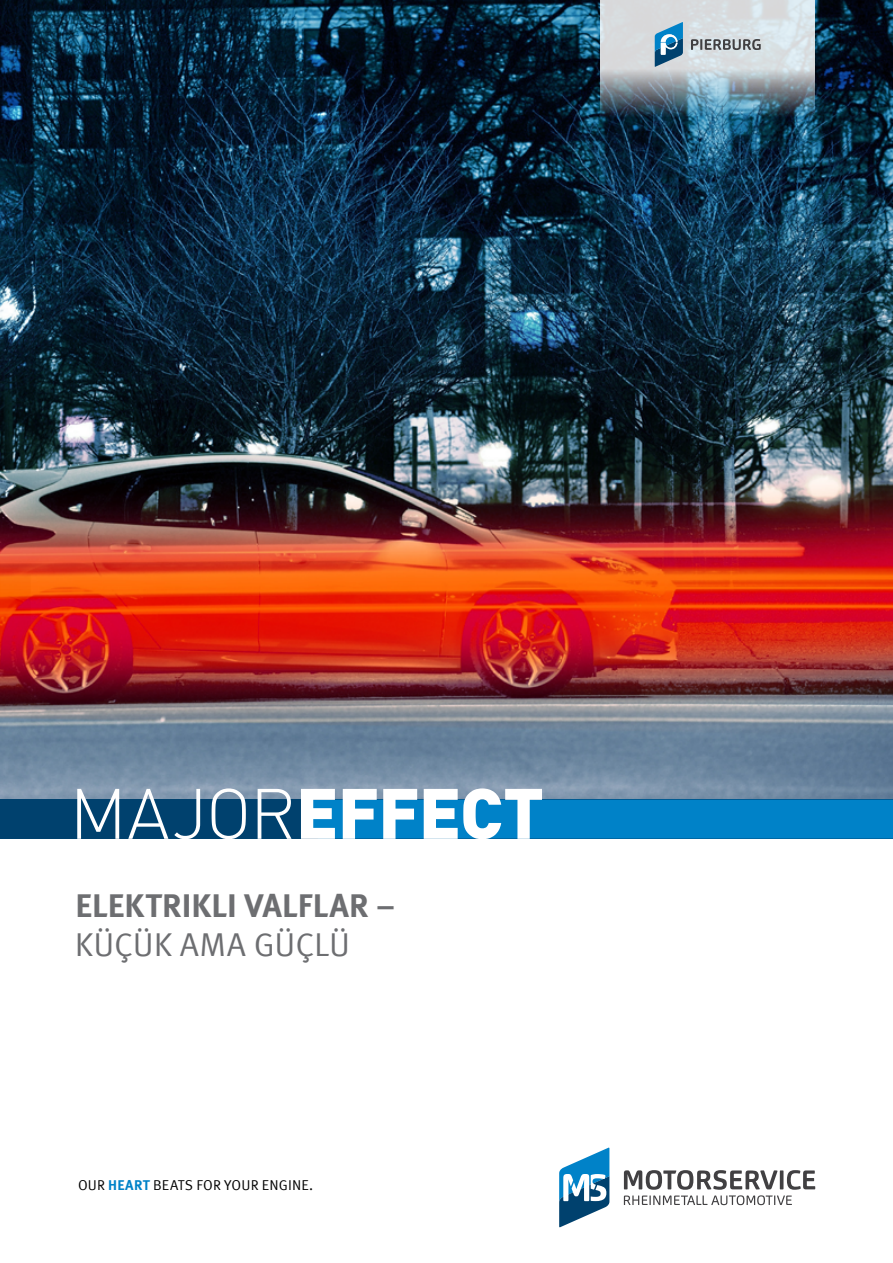
<style>
.page{position:relative;width:893px;height:1263px;background:#fff}
.page>*{position:absolute;margin:0;border:0;box-sizing:border-box;transform-origin:0 0}
.t1{font:900 70.2px "DIN Offc";letter-spacing:-.02em;color:#fff}
.t2{font:700 33px "Meta Offc Pro";letter-spacing:.005em;color:#6d6e71}
.t3{font:33px "Meta Offc Pro Norm";letter-spacing:-.005em;color:#6d6e71}
.t4{font:14.25px "Meta Offc Pro Norm";letter-spacing:.01em;color:#000}
.s1{font-weight:300}
.s2{font-family:"Meta Offc Pro";font-weight:700;color:#0082c8}
</style>
<div class="page">
<svg style="left:559px;top:1147px;width:50px;height:80px"></svg>
<svg style="left:624px;top:1170px;width:191px;height:35px"></svg>
<img style="left:0;top:0;width:893px;height:800px">
<div style="left:0;top:800px;width:893px;height:38px;background:#00416e"></div>
<div style="left:305px;top:800px;width:588px;height:38px;background:#0082c8"></div>
<img style="left:600px;top:0;width:215px;height:117px">
<svg style="left:691px;top:39px;width:70px;height:11px"></svg>
<svg style="left:655px;top:22px;width:28px;height:45px"></svg>
<h1 class="t1" style="left:70px;top:766px;width:476px"><span class="s1">MAJOR</span>EFFECT</h1>
<h2 class="t2" style="left:75px;top:879px;width:321px">ELEKTRIKLI VALFLAR –</h2>
<h2 class="t3" style="left:75px;top:919px;width:277px">KÜÇÜK AMA GÜÇLÜ</h2>
<p class="t4" style="left:78px;top:1174px;width:237px">OUR <span class="s2">HEART</span> BEATS FOR YOUR ENGINE.</p>
</div>
